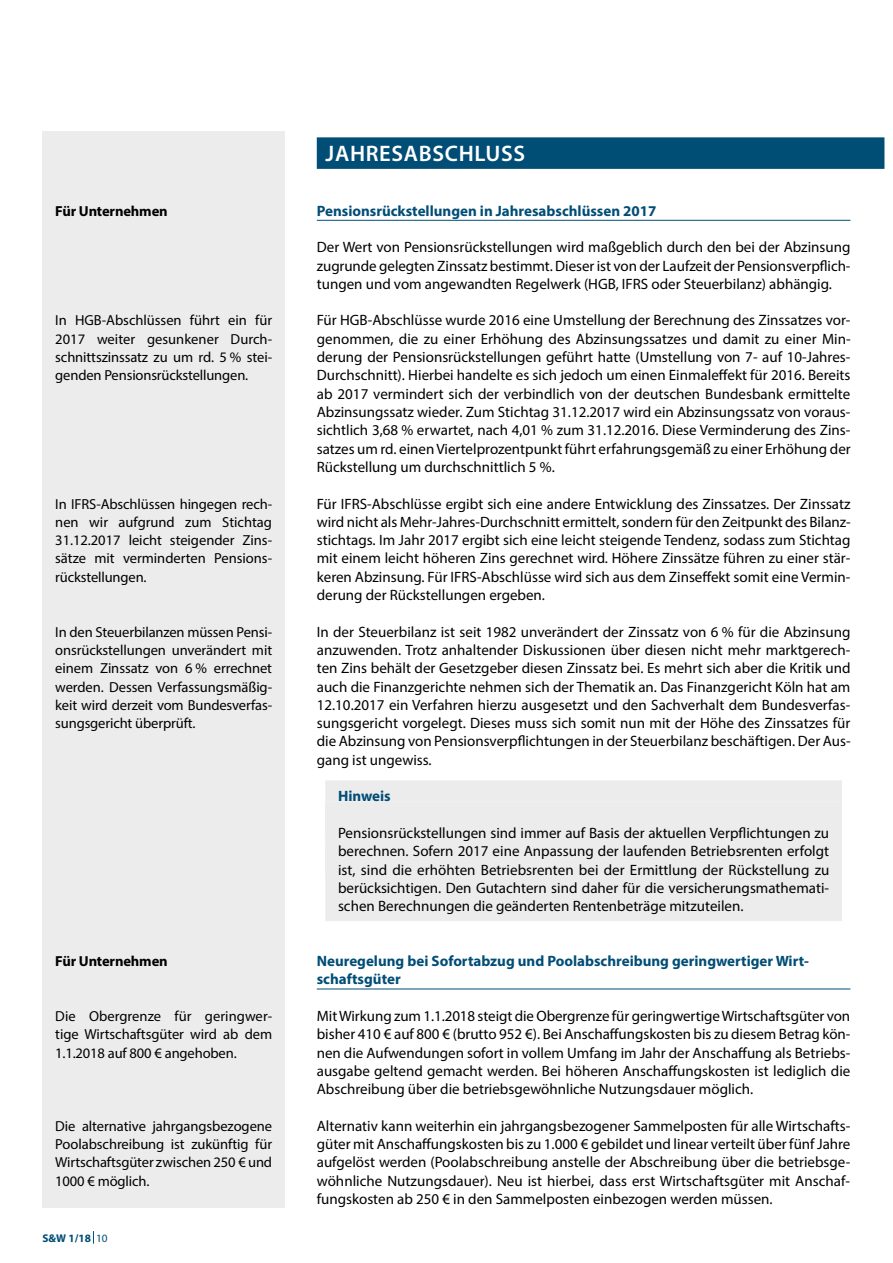
<style>
.page{position:relative;width:893px;height:1263px;background:#fff}
.page>*{position:absolute;margin:0;border:0;box-sizing:border-box;transform-origin:0 0}
.t1{font:600 22.5px "Myriad Pro";letter-spacing:.03em;color:#fff}
.t2{font:15px/18.3px "Myriad Pro";color:#000;text-align:justify}
.t3{font:700 15px/18.3px "Myriad Pro";color:#004d76}
.t4{font:14.55px/18.3px "Myriad Pro";letter-spacing:-.01em;color:#000;text-align:justify}
.t5{font:700 14.55px "Myriad Pro";letter-spacing:-.01em;color:#000}
.t6{font:700 11.25px "Myriad Pro";color:#004d76}
.s1{font-weight:400}
</style>
<div class="page">
<svg style="left:93px;top:1231px;width:1px;height:13px"></svg>
<div style="left:317px;top:137px;width:567px;height:32px;background:#004d76"></div>
<hr style="left:317px;top:220px;width:533px;height:1px;background:#004d76">
<div style="left:325px;top:780px;width:517px;height:21px;background:#ececed"></div>
<div style="left:325px;top:801px;width:517px;height:75px;background:#ececed"></div>
<div style="left:325px;top:843px;width:517px;height:78px;background:#ececed"></div>
<hr style="left:317px;top:988px;width:533px;height:1px;background:#004d76">
<div style="left:43px;top:132px;width:242px;height:1076px;background:#ececed"></div>
<p class="t5" style="left:55px;top:201px;width:114px">Für Unternehmen</p>
<p class="t4" style="left:55px;top:311px;width:218px">In HGB-Abschlüssen führt ein für 2017 weiter gesunkener Durch&shy;schnittszinssatz zu um rd. 5 % stei&shy;genden Pensionsrückstellungen.</p>
<p class="t4" style="left:55px;top:494px;width:218px">In IFRS-Abschlüssen hingegen rech&shy;nen wir aufgrund zum Stichtag 31.12.2017 leicht steigender Zins&shy;sätze mit verminderten Pensions&shy;rückstellungen.</p>
<p class="t4" style="left:55px;top:622px;width:218px">In den Steuerbilanzen müssen Pensi&shy;onsrückstellungen unverändert mit einem Zinssatz von 6 % errechnet werden. Dessen Verfassungsmäßig&shy;keit wird derzeit vom Bundesverfas&shy;sungsgericht überprüft.</p>
<p class="t5" style="left:55px;top:952px;width:114px">Für Unternehmen</p>
<p class="t4" style="left:55px;top:1007px;width:218px">Die Obergrenze für geringwer&shy;tige Wirtschaftsgüter wird ab dem 1.1.2018 auf 800 € angehoben.</p>
<p class="t4" style="left:55px;top:1116px;width:218px">Die alternative jahrgangsbezogene Poolabschreibung ist zukünftig für Wirtschaftsgüter zwischen 250 € und 1000 € möglich.</p>
<p class="t6" style="left:43px;top:1230px;width:67px">S&amp;W 1/18 <span class="s1">10</span></p>
<h1 class="t1" style="left:326px;top:139px;width:201px">JAHRESABSCHLUSS</h1>
<p class="t3" style="left:317px;top:201px;width:341px">Pensionsrückstellungen in Jahresabschlüssen 2017</p>
<p class="t2" style="left:317px;top:238px;width:535px">Der Wert von Pensionsrückstellungen wird maßgeblich durch den bei der Abzinsung zugrunde gelegten Zinssatz bestimmt. Dieser ist von der Laufzeit der Pensionsverpflich&shy;tungen und vom angewandten Regelwerk (HGB, IFRS oder Steuerbilanz) abhängig.</p>
<p class="t2" style="left:317px;top:311px;width:535px">Für HGB-Abschlüsse wurde 2016 eine Umstellung der Berechnung des Zinssatzes vor&shy;genommen, die zu einer Erhöhung des Abzinsungssatzes und damit zu einer Min&shy;derung der Pensionsrückstellungen geführt hatte (Umstellung von 7- auf 10-Jahres-Durchschnitt). Hierbei handelte es sich jedoch um einen Einmaleffekt für 2016. Bereits ab 2017 vermindert sich der verbindlich von der deutschen Bundesbank ermittelte Abzinsungssatz wieder. Zum Stichtag 31.12.2017 wird ein Abzinsungssatz von voraus&shy;sichtlich 3,68 % erwartet, nach 4,01 % zum 31.12.2016. Diese Verminderung des Zins&shy;satzes um rd. einen Viertelprozentpunkt führt erfahrungsgemäß zu einer Erhöhung der Rückstellung um durchschnittlich 5 %.</p>
<p class="t2" style="left:317px;top:494px;width:536px">Für IFRS-Abschlüsse ergibt sich eine andere Entwicklung des Zinssatzes. Der Zinssatz wird nicht als Mehr-Jahres-Durchschnitt ermittelt, sondern für den Zeitpunkt des Bilanz&shy;stichtags. Im Jahr 2017 ergibt sich eine leicht steigende Tendenz, sodass zum Stichtag mit einem leicht höheren Zins gerechnet wird. Höhere Zinssätze führen zu einer stär&shy;keren Abzinsung. Für IFRS-Abschlüsse wird sich aus dem Zinseffekt somit eine Vermin&shy;derung der Rückstellungen ergeben.</p>
<p class="t2" style="left:317px;top:622px;width:535px">In der Steuerbilanz ist seit 1982 unverändert der Zinssatz von 6 % für die Abzinsung anzuwenden. Trotz anhaltender Diskussionen über diesen nicht mehr marktgerech&shy;ten Zins behält der Gesetzgeber diesen Zinssatz bei. Es mehrt sich aber die Kritik und auch die Finanzgerichte nehmen sich der Thematik an. Das Finanzgericht Köln hat am 12.10.2017 ein Verfahren hierzu ausgesetzt und den Sachverhalt dem Bundesverfas&shy;sungsgericht vorgelegt. Dieses muss sich somit nun mit der Höhe des Zinssatzes für die Abzinsung von Pensionsverpflichtungen in der Steuerbilanz beschäftigen. Der Aus&shy;gang ist ungewiss.</p>
<p class="t3" style="left:338px;top:787px;width:54px">Hinweis</p>
<p class="t2" style="left:338px;top:823px;width:493px">Pensionsrückstellungen sind immer auf Basis der aktuellen Verpflichtungen zu berechnen. Sofern 2017 eine Anpassung der laufenden Betriebsrenten erfolgt ist, sind die erhöhten Betriebsrenten bei der Ermittlung der Rückstellung zu berücksichtigen. Den Gutachtern sind daher für die versicherungsmathemati&shy;schen Berechnungen die geänderten Rentenbeträge mitzuteilen.</p>
<p class="t3" style="left:317px;top:951px;width:494px">Neuregelung bei Sofortabzug und Poolabschreibung geringwertiger Wirt&shy;schaftsgüter</p>
<p class="t2" style="left:317px;top:1006px;width:535px">Mit Wirkung zum 1.1.2018 steigt die Obergrenze für geringwertige Wirtschaftsgüter von bisher 410 € auf 800 € (brutto 952 €). Bei Anschaffungskosten bis zu diesem Betrag kön&shy;nen die Aufwendungen sofort in vollem Umfang im Jahr der Anschaffung als Betriebs&shy;ausgabe geltend gemacht werden. Bei höheren Anschaffungskosten ist lediglich die Abschreibung über die betriebsgewöhnliche Nutzungsdauer möglich.</p>
<p class="t2" style="left:317px;top:1116px;width:535px">Alternativ kann weiterhin ein jahrgangsbezogener Sammelposten für alle Wirtschafts&shy;güter mit Anschaffungskosten bis zu 1.000 € gebildet und linear verteilt über fünf Jahre aufgelöst werden (Poolabschreibung anstelle der Abschreibung über die betriebsge&shy;wöhnliche Nutzungsdauer). Neu ist hierbei, dass erst Wirtschaftsgüter mit Anschaf&shy;fungskosten ab 250 € in den Sammelposten einbezogen werden müssen.</p>
</div>
